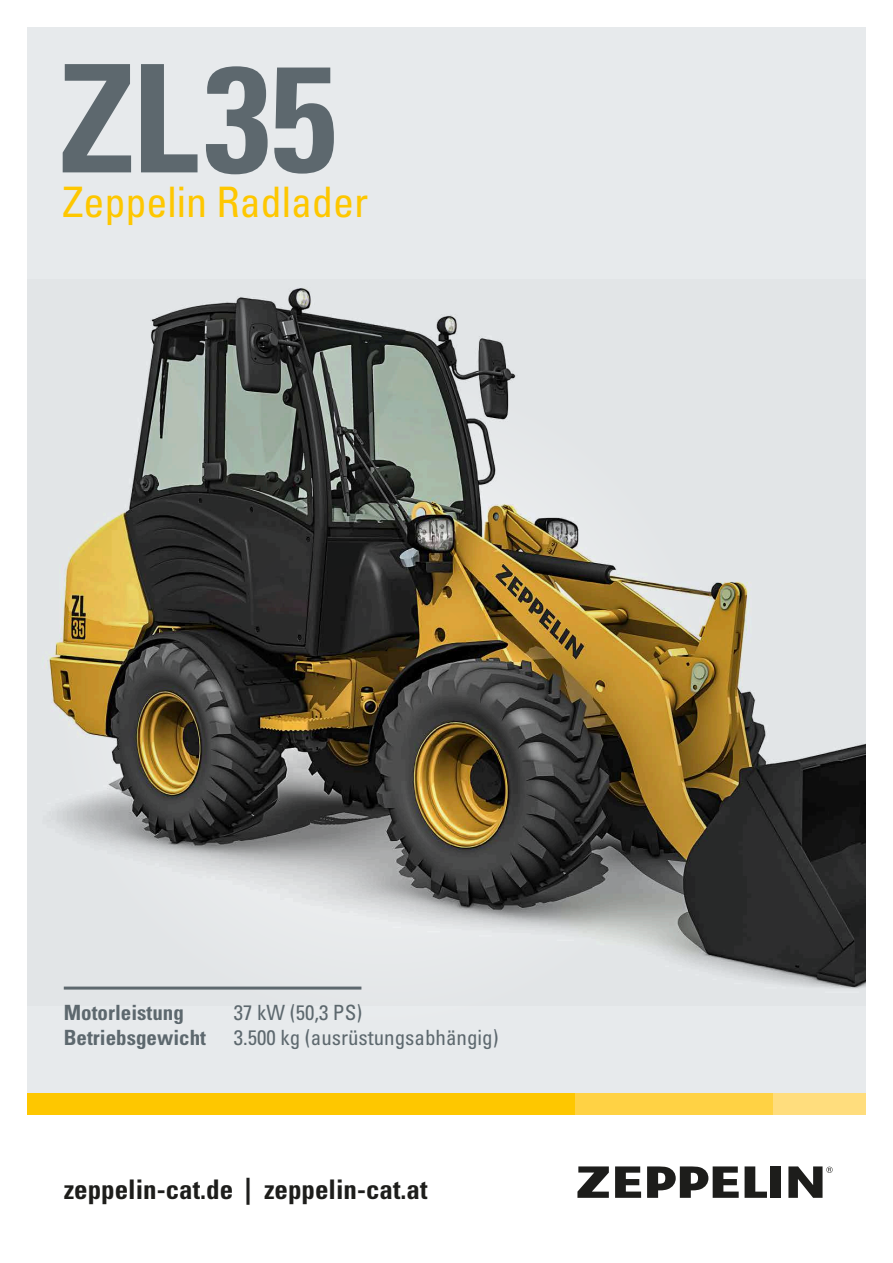
<style>
.page{position:relative;width:893px;height:1263px;background:#fff}
.page>*{position:absolute;margin:0;border:0;box-sizing:border-box;transform-origin:0 0}
.t1{font:700 condensed 150px "Univers LT Pro";color:#5d686e}
.t2{font:condensed 42px "Univers LT Pro";color:#fec700}
.t3{font:700 condensed 27px "Univers LT Pro";color:#1d1d1b}
.t4{font:condensed 21px "Univers LT Pro";color:#5d686e}
.t5{font:700 condensed 21px "Univers LT Pro";color:#5d686e}
</style>
<div class="page">
<div style="left:27px;top:27px;width:839px;height:1066px;background:#e7eaec"></div>
<img style="left:42px;top:287px;width:824px;height:703px">
<div style="left:27px;top:1093px;width:557px;height:21px;background:#fec700"></div>
<div style="left:766px;top:1093px;width:100px;height:21px;background:#ffdd7d"></div>
<div style="left:575px;top:1093px;width:198px;height:21px;background:#ffd244"></div>
<hr style="left:64px;top:986px;width:297px;height:3px;background:#5d686e">
<svg style="left:577px;top:1166px;width:32px;height:32px"></svg>
<svg style="left:788px;top:1166px;width:45px;height:32px"></svg>
<div style="left:770px;top:1166px;width:11px;height:32px;background:#1d1d1b"></div>
<svg style="left:745px;top:1166px;width:22px;height:32px"></svg>
<svg style="left:615px;top:1166px;width:26px;height:32px"></svg>
<svg style="left:647px;top:1166px;width:92px;height:32px"></svg>
<h1 class="t1" style="left:60px;top:27px;width:279px">ZL35</h1>
<h2 class="t2" style="left:63px;top:176px;width:307px">Zeppelin Radlader</h2>
<p class="t5" style="left:64px;top:999px;width:122px">Motorleistung</p>
<p class="t4" style="left:234px;top:999px;width:130px">37 kW (50,3 PS)</p>
<p class="t5" style="left:64px;top:1024px;width:144px">Betriebsgewicht</p>
<p class="t4" style="left:234px;top:1024px;width:266px">3.500 kg (ausrüstungsabhängig)</p>
<p class="t3" style="left:64px;top:1173px;width:365px">zeppelin-cat.de | zeppelin-cat.at</p>
</div>
